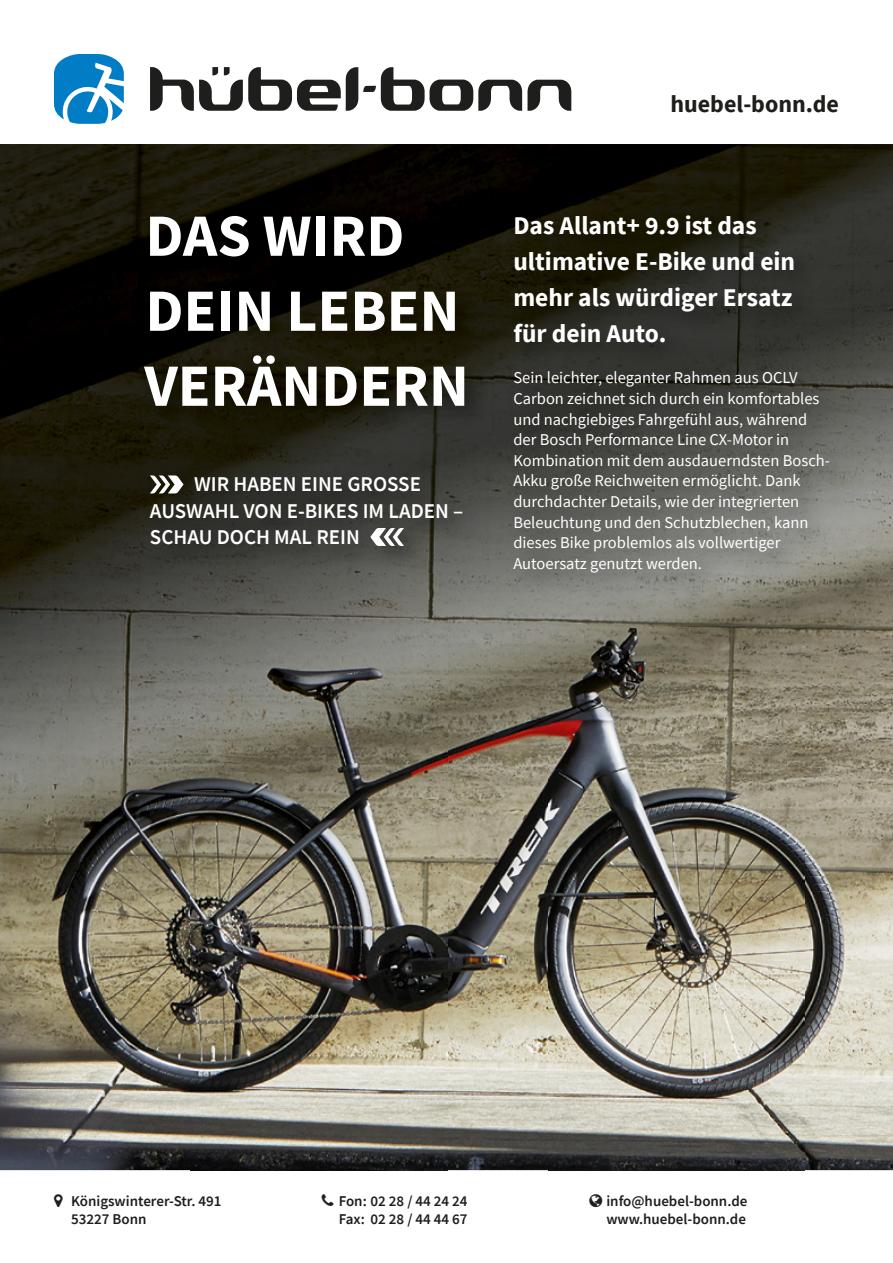
<style>
.page{position:relative;width:893px;height:1263px;background:#fff}
.page>*{position:absolute;margin:0;border:0;box-sizing:border-box;transform-origin:0 0}
.t1{font:700 60px/75px "Source Sans Pro";color:#fff}
.t2{font:700 25.5px/36px "Source Sans Pro";color:#fff}
.t3{font:700 24px "Source Sans Pro";color:#1e1e1c}
.t4{font:600 21px/26.2px "Source Sans Pro";color:#fff}
.t5{font:16.5px/20.7px "Source Sans Pro";color:#fff}
.t6{font:600 15px/18px "Source Sans Pro";color:#1e1e1c}
</style>
<div class="page">
<img style="left:0;top:1170px;width:893px;height:1px">
<img style="left:0;top:144px;width:140px;height:1026px">
<img style="left:140px;top:144px;width:753px;height:102px">
<img style="left:447px;top:246px;width:101px;height:924px">
<img style="left:804px;top:246px;width:89px;height:924px">
<img style="left:140px;top:433px;width:307px;height:70px">
<img style="left:140px;top:503px;width:51px;height:667px">
<img style="left:191px;top:572px;width:256px;height:598px">
<img style="left:548px;top:598px;width:256px;height:572px">
<img style="left:506px;top:206px;width:347px;height:392px">
<img style="left:137px;top:206px;width:356px;height:227px">
<img style="left:143px;top:465px;width:345px;height:107px">
<svg style="left:150px;top:475px;width:34px;height:18px"></svg>
<svg style="left:370px;top:528px;width:34px;height:18px"></svg>
<svg style="left:150px;top:67px;width:421px;height:44px"></svg>
<svg style="left:54px;top:54px;width:70px;height:70px"></svg>
<h1 class="t1" style="left:144px;top:197px;width:326px">DAS WIRD<br>DEIN LEBEN<br>VERÄNDERN</h1>
<p class="t4" style="left:150px;top:471px;width:315px;text-indent:44px">WIR HABEN EINE GROSSE<br>AUSWAHL VON E-BIKES IM LADEN –<br>SCHAU DOCH MAL REIN</p>
<h3 class="t3" style="left:670px;top:88px;width:170px">huebel-bonn.de</h3>
<h2 class="t2" style="left:513px;top:207px;width:283px">Das Allant+ 9.9 ist das ultimative E-Bike und ein mehr als würdiger Ersatz für dein Auto.</h2>
<p class="t5" style="left:513px;top:367px;width:318px">Sein leichter, eleganter Rahmen aus OCLV Carbon zeichnet sich durch ein komfortables und nachgiebiges Fahrgefühl aus, während der Bosch Performance Line CX-Motor in Kombination mit dem ausdauerndsten Bosch-Akku große Reichweiten ermöglicht. Dank durchdachter Details, wie der integrierten Beleuchtung und den Schutzblechen, kann dieses Bike problemlos als vollwertiger Autoersatz genutzt werden.</p>
<p class="t6" style="left:71px;top:1192px;width:152px">Königswinterer-Str. 491<br>53227 Bonn</p>
<p class="t6" style="left:339px;top:1192px;width:131px">Fon: 02 28 / 44 24 24<br>Fax: 02 28 / 44 44 67</p>
<p class="t6" style="left:606px;top:1192px;width:143px">info@huebel-bonn.de www.huebel-bonn.de</p>
</div>
